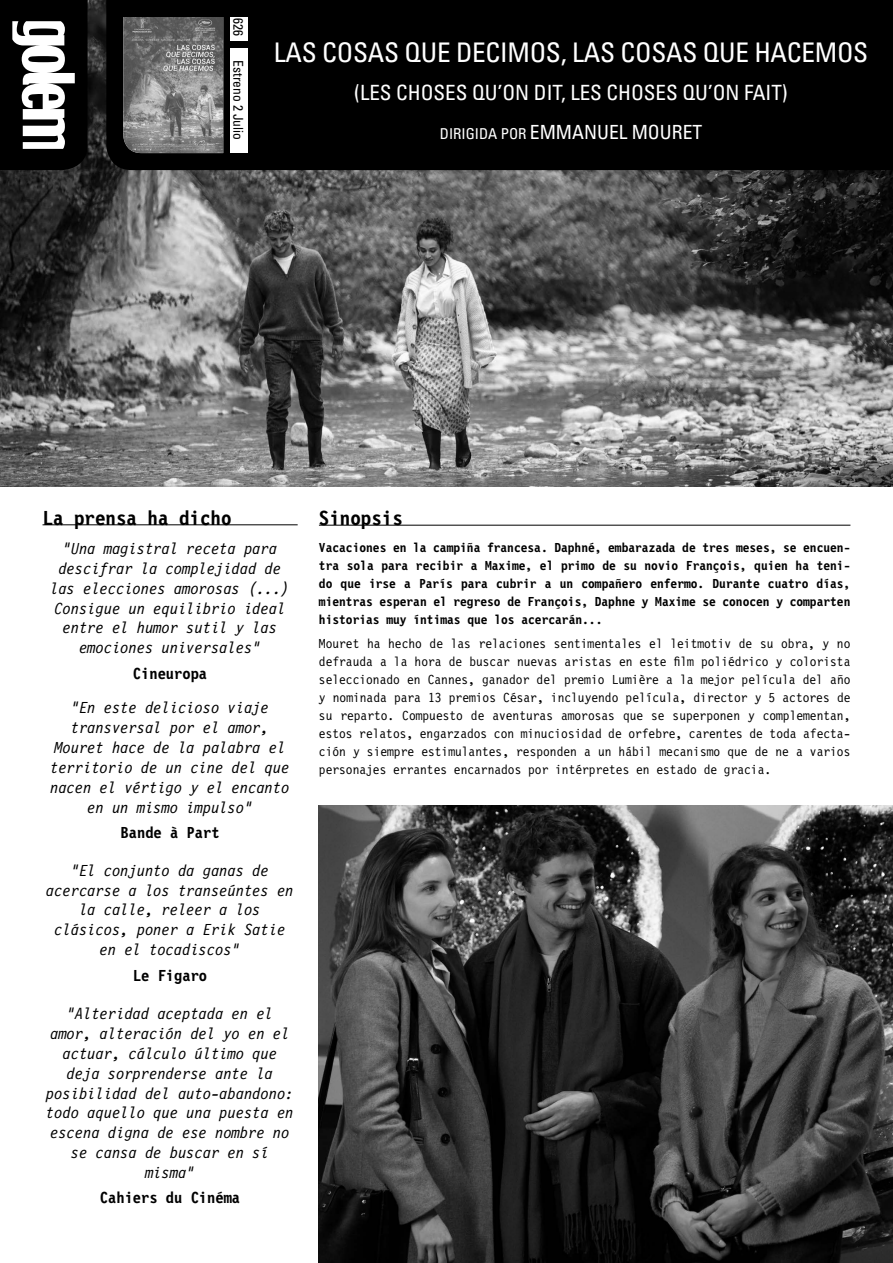
<style>
.page{position:relative;width:893px;height:1263px;background:#fff}
.page>*{position:absolute;margin:0;border:0;box-sizing:border-box;transform-origin:0 0}
.t1{font:condensed 27px "Univers";letter-spacing:-.01em;color:#fff}
.t2{font:condensed 21px "Univers";color:#fff}
.t3{font:700 21px "Letter Gothic 12 Pitch BT";color:#000}
.t4{font:condensed 19.5px "Univers";color:#fff}
.t5{font:italic 16.5px/19.8px "Letter Gothic 12 Pitch BT";color:#000;text-align:center}
.t6{font:700 16.5px "Letter Gothic 12 Pitch BT";color:#000}
.t7{font:13.5px/18px "Letter Gothic 12 Pitch BT";color:#000;text-align:justify}
.t8{font:700 13.5px/18px "Letter Gothic 12 Pitch BT";color:#000;text-align:justify}
.t9{font:condensed 13.5px "Univers";color:#000}
.s1{font-size:15px}
</style>
<div class="page">
<img style="left:0;top:0;width:893px;height:487px">
<div style="left:106px;top:0;width:787px;height:170px;background:#000"></div>
<img style="left:123px;top:17px;width:100px;height:136px">
<div style="left:231px;top:17px;width:17px;height:23px;background:#fff"></div>
<div style="left:231px;top:48px;width:17px;height:105px;background:#fff"></div>
<hr style="left:319px;top:525px;width:531px;height:1px;background:#000">
<svg style="left:0;top:0;width:88px;height:170px"></svg>
<hr style="left:43px;top:524px;width:255px;height:1px;background:#000">
<img style="left:319px;top:806px;width:574px;height:457px">
<p class="t9" style="left:247px;top:18px;width:19px;rotate:90deg">626</p>
<p class="t9" style="left:247px;top:60px;width:81px;rotate:90deg">Estreno 2 Julio</p>
<h1 class="t1" style="left:274px;top:35px;width:596px">LAS COSAS QUE DECIMOS, LAS COSAS QUE HACEMOS</h1>
<p class="t2" style="left:354px;top:79px;width:435px">(LES CHOSES QU’ON DIT, LES CHOSES QU’ON FAIT)</p>
<p class="t4" style="left:440px;top:119px;width:264px"><span class="s1">DIRIGIDA POR</span> EMMANUEL MOURET</p>
<p class="t3" style="left:43px;top:506px;width:190px">La prensa ha dicho</p>
<p class="t3" style="left:319px;top:506px;width:85px">Sinopsis</p>
<p class="t5" style="left:50px;top:539px;width:241px">”Una magistral receta para descifrar la complejidad de las elecciones amorosas (...)<br>Consigue un equilibrio ideal entre el humor sutil y las emociones universales”</p>
<p class="t6" style="left:133px;top:664px;width:76px">Cineuropa</p>
<p class="t5" style="left:50px;top:698px;width:241px">”En este delicioso viaje transversal por el amor,<br>Mouret hace de la palabra el territorio de un cine del que nacen el vértigo y el encanto en un mismo impulso”</p>
<p class="t6" style="left:121px;top:823px;width:100px">Bande à Part</p>
<p class="t5" style="left:46px;top:861px;width:249px">”El conjunto da ganas de acercarse a los transeúntes en la calle, releer a los clásicos, poner a Erik Satie en el tocadiscos”</p>
<p class="t6" style="left:133px;top:966px;width:76px">Le Figaro</p>
<p class="t5" style="left:46px;top:1004px;width:249px">”Alteridad aceptada en el amor, alteración del yo en el actuar, cálculo último que deja sorprenderse ante la posibilidad del auto-abandono: todo aquello que una puesta en escena digna de ese nombre no se cansa de buscar en sí misma”</p>
<p class="t6" style="left:100px;top:1188px;width:142px">Cahiers du Cinéma</p>
<p class="t8" style="left:319px;top:539px;width:533px">Vacaciones en la campiña francesa. Daphné, embarazada de tres meses, se encuen&shy;tra sola para recibir a Maxime, el primo de su novio François, quien ha teni&shy;do que irse a París para cubrir a un compañero enfermo. Durante cuatro días, mientras esperan el regreso de François, Daphne y Maxime se conocen y comparten historias muy íntimas que los acercarán...</p>
<p class="t7" style="left:319px;top:635px;width:533px">Mouret ha hecho de las relaciones sentimentales el leitmotiv de su obra, y no defrauda a la hora de buscar nuevas aristas en este film poliédrico y colorista seleccionado en Cannes, ganador del premio Lumière a la mejor película del año y nominada para 13 premios César, incluyendo película, director y 5 actores de su reparto. Compuesto de aventuras amorosas que se superponen y complementan, estos relatos, engarzados con minuciosidad de orfebre, carentes de toda afecta&shy;ción y siempre estimulantes, responden a un hábil mecanismo que de ne a varios personajes errantes encarnados por intérpretes en estado de gracia.</p>
</div>
